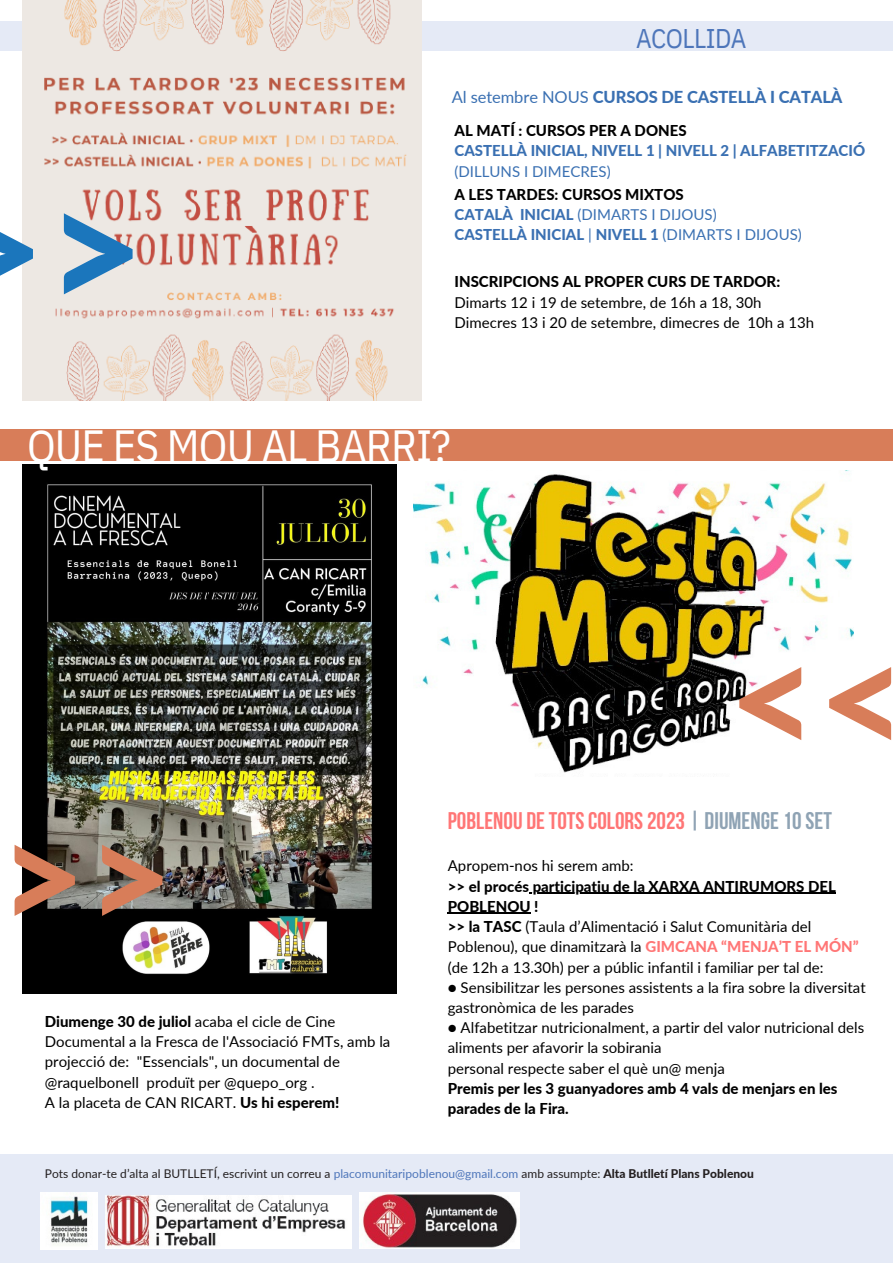
<style>
.page{position:relative;width:893px;height:1264px;background:#fff}
.page>*{position:absolute;margin:0;border:0;box-sizing:border-box;transform-origin:0 0}
.t1{font:800 171.3px "Lato";color:#1b76bc}
.t2{font:800 154.5px "Lato";color:#d87d59}
.t3{font:800 150.45px "Lato";color:#d87d59}
.t4{font:45px "IBM Plex Sans Cond";letter-spacing:-.02em;color:#fff}
.t5{font:27px "IBM Plex Sans Cond";letter-spacing:-.02em;color:#4e76ba}
.t6{font:700 24px "Bebas Neue";color:#ff7676}
.t7{font:800 16.5px "Lato";letter-spacing:-.005em;color:#3a70b2}
.t8{font:15px/20.2px "Lato";color:#000}
.t9{font:800 15px/20.2px "Lato";color:#000}
.t10{font:800 15px "Lato";color:#3a70b2}
.t11{font:15px "Lato";color:#3a70b2}
.t12{font:12px "Lato";color:#231f20}
.s1{font-weight:400}
.s2{font-weight:800}
.s3{color:#8fa3b4}
.s4{font-weight:800;color:#ff7676}
.s5{color:#4e76ba}
</style>
<div class="page">
<div style="left:0;top:1154px;width:892px;height:108px;background:#e5eaf6"></div>
<img style="left:359px;top:1192px;width:160px;height:56px">
<img style="left:40px;top:1192px;width:58px;height:57px">
<img style="left:105px;top:1195px;width:246px;height:53px">
<div style="left:0;top:429px;width:892px;height:32px;background:#d87d59"></div>
<img style="left:23px;top:465px;width:373px;height:528px">
<div style="left:0;top:21px;width:892px;height:30px;background:#e5eaf6"></div>
<img style="left:23px;top:0;width:398px;height:400px">
<img style="left:414px;top:470px;width:439px;height:303px">
<hr style="left:529px;top:892px;width:307px;height:1px;background:#000">
<svg style="left:448px;top:912px;width:9px;height:2px"></svg>
<hr style="left:457px;top:912px;width:73px;height:2px;background:#000">
<p class="t1" style="left:145px;top:365px;width:101px;rotate:-180deg">&lt;</p>
<p class="t5" style="left:636px;top:20px;width:112px">ACOLLIDA</p>
<p class="t7" style="left:451px;top:87px;width:392px"><span class="s1">Al setembre NOUS</span> CURSOS DE CASTELLÀ I CATALÀ</p>
<p class="t9" style="left:454px;top:120px;width:234px">AL MATÍ : CURSOS PER A DONES</p>
<p class="t10" style="left:454px;top:142px;width:412px">CASTELLÀ INICIAL, NIVELL 1 | NIVELL 2 | ALFABETITZACIÓ</p>
<p class="t11" style="left:454px;top:162px;width:158px">(DILLUNS I DIMECRES)</p>
<p class="t9" style="left:454px;top:184px;width:231px">A LES TARDES: CURSOS MIXTOS</p>
<p class="t11" style="left:454px;top:205px;width:264px"><span class="s2">CATALÀ INICIAL</span> (DIMARTS I DIJOUS)</p>
<p class="t10" style="left:454px;top:225px;width:349px">CASTELLÀ INICIAL <span class="s1">|</span> NIVELL 1 <span class="s1">(DIMARTS I DIJOUS)</span></p>
<p class="t9" style="left:454px;top:271px;width:327px">INSCRIPCIONS AL PROPER CURS DE TARDOR:</p>
<p class="t8" style="left:454px;top:292px;width:308px">Dimarts 12 i 19 de setembre, de 16h a 18, 30h</p>
<p class="t8" style="left:454px;top:312px;width:361px">Dimecres 13 i 20 de setembre, dimecres de 10h a 13h</p>
<p class="t4" style="left:27px;top:416px;width:425px">QUÈ ES MOU AL BARRI?</p>
<p class="t2" style="left:728px;top:603px;width:181px">&lt;&lt;</p>
<p class="t3" style="left:173px;top:978px;width:176px;rotate:-180deg">&lt;&lt;</p>
<p class="t8" style="left:45px;top:1011px;width:347px"><span class="s2">Diumenge 30 de juliol</span> acaba el cicle de Cine Documental a la Fresca de l'Associació FMTs, amb la projecció de: "Essencials", un documental de @raquelbonell produït per @quepo_org .</p>
<p class="t8" style="left:45px;top:1091px;width:296px">A la placeta de CAN RICART. <span class="s2">Us hi esperem!</span></p>
<p class="t6" style="left:448px;top:810px;width:385px">POBLENOU DE TOTS COLORS 2023 <span class="s3">| DIUMENGE 10 SET</span></p>
<p class="t8" style="left:448px;top:855px;width:187px">Apropem-nos hi serem amb:</p>
<p class="t9" style="left:448px;top:875px;width:390px">&gt;&gt; el procés participatiu de la XARXA ANTIRUMORS DEL<br>POBLENOU !</p>
<p class="t8" style="left:448px;top:916px;width:412px"><span class="s2">&gt;&gt; la TASC</span> (Taula d’Alimentació i Salut Comunitària del<br>Poblenou), que dinamitzarà la <span class="s4">GIMCANA “MENJA’T EL MÓN” </span>(de 12h a 13.30h) per a públic infantil i familiar per tal de:</p>
<p class="t8" style="left:448px;top:976px;width:419px">● Sensibilitzar les persones assistents a la fira sobre la diversitat gastronòmica de les parades</p>
<p class="t8" style="left:448px;top:1017px;width:418px">● Alfabetitzar nutricionalment, a partir del valor nutricional dels aliments per afavorir la sobirania</p>
<p class="t8" style="left:448px;top:1057px;width:278px">personal respecte saber el què un@ menja</p>
<p class="t9" style="left:448px;top:1078px;width:391px">Premis per les 3 guanyadores amb 4 vals de menjars en les parades de la Fira.</p>
<p class="t12" style="left:45px;top:1166px;width:710px">Pots donar-te d’alta al BUTLLETÍ, escrivint un correu a <span class="s5">placomunitaripoblenou@gmail.com</span> amb assumpte: <span class="s2">Alta Butlletí Plans Poblenou</span></p>
</div>
